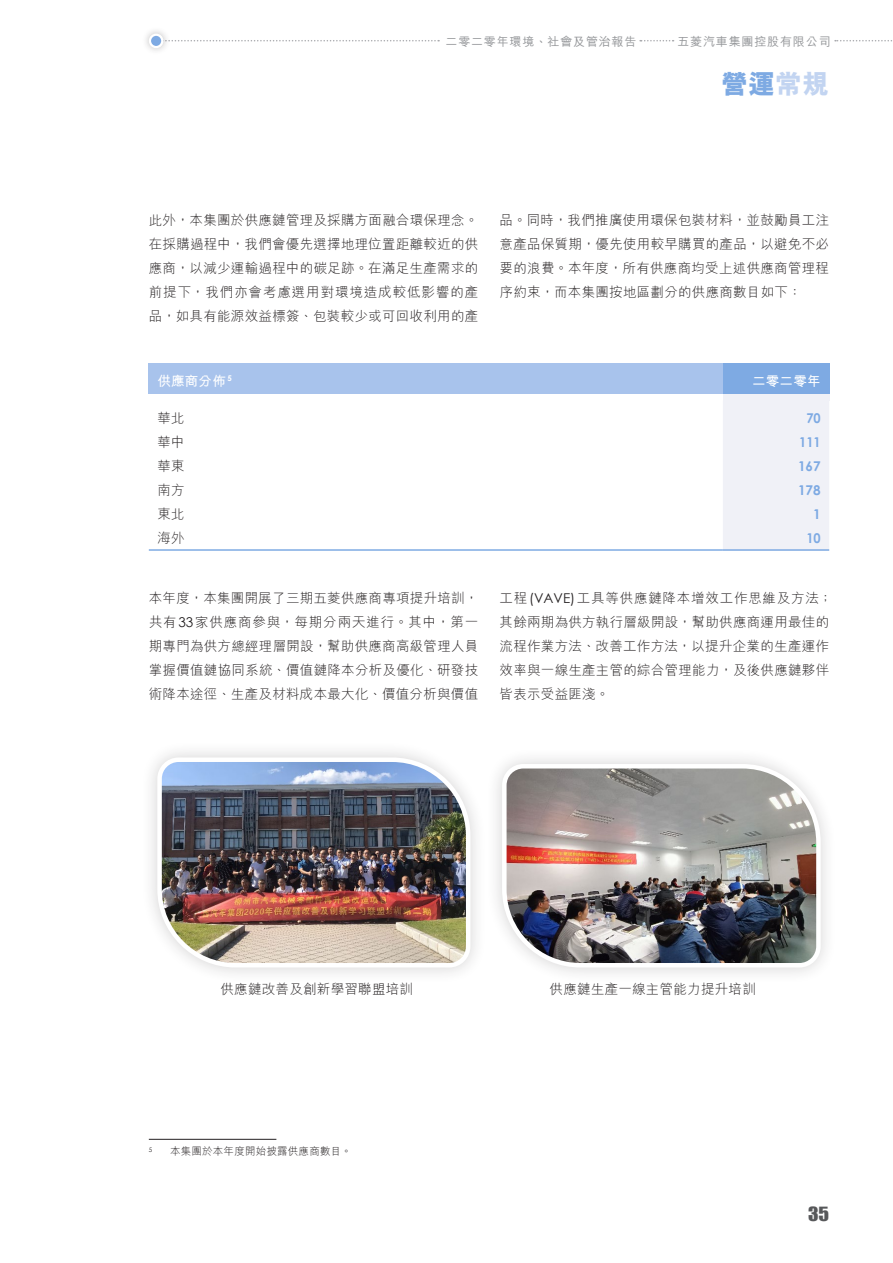
<style>
.page{position:relative;width:893px;height:1263px;background:#fff}
.page>*{position:absolute;margin:0;border:0;box-sizing:border-box;transform-origin:0 0}
.t1{font:800 27px "M Hei HK";color:#7eaae3}
.t2{font:18px "Impact";color:#57585a;scale:1.1 1}
.t3{font:300 13.5px/24px "M Hei HK";letter-spacing:.02em;color:#231f20;text-align:justify}
.t4{font:700 13.5px "M Hei HK";letter-spacing:.02em;color:#fff}
.t5{font:700 13.5px "Century Gothic";color:#7eaae3;scale:.95 1}
.t6{font:700 13.5px "Century Gothic";color:#7eaae3}
.t7{font:500 12px "M Hei HK";letter-spacing:.07em;color:#939598}
.t8{font:300 10.5px "M Hei HK";letter-spacing:.02em;color:#231f20}
.t9{font:6.15px "Century Gothic";color:#231f20}
.s1{color:#c2d4f1}
.s2{font-family:"Century Gothic";font-weight:400}
</style>
<div class="page">
<svg style="left:640px;top:40px;width:34px;height:1px"></svg>
<svg style="left:171px;top:40px;width:268px;height:1px"></svg>
<svg style="left:835px;top:40px;width:57px;height:1px"></svg>
<div style="left:141px;top:26px;width:29px;height:30px;background:#231f20;opacity:.3"></div>
<div style="left:150px;top:35px;width:12px;height:12px;background:#7eaae3;border-radius:50%"></div>
<div style="left:149px;top:34px;width:14px;height:14px;border:2px solid #fff;border-radius:50%"></div>
<div style="left:149px;top:364px;width:574px;height:30px;background:#a8c3ec"></div>
<div style="left:723px;top:364px;width:106px;height:30px;background:#7eaae3"></div>
<div style="left:723px;top:394px;width:106px;height:6px;background:#f0f1f7"></div>
<div style="left:723px;top:400px;width:106px;height:149px;background:#f0f1f7"></div>
<hr style="left:149px;top:549px;width:574px;height:2px;background:#7eaae3">
<hr style="left:723px;top:549px;width:106px;height:2px;background:#7eaae3">
<img style="left:155px;top:755px;width:318px;height:215px">
<img style="left:500px;top:762px;width:323px;height:208px">
<hr style="left:149px;top:1139px;width:127px;height:1px;background:#231f20">
<p class="t7" style="left:445px;top:32px;width:192px">二零二零年環境、社會及管治報告</p>
<p class="t7" style="left:677px;top:32px;width:155px">五菱汽車集團控股有限公司</p>
<h1 class="t1" style="left:721px;top:71px;width:109px">營運<span class="s1">常規</span></h1>
<p class="t3" style="left:149px;top:208px;width:331px">此外，本集團於供應鏈管理及採購方面融合環保理念。在採購過程中，我們會優先選擇地理位置距離較近的供應商，以減少運輸過程中的碳足跡。在滿足生產需求的前提下，我們亦會考慮選用對環境造成較低影響的產品，如具有能源效益標簽、包裝較少或可回收利用的產</p>
<p class="t3" style="left:500px;top:208px;width:331px">品。同時，我們推廣使用環保包裝材料，並鼓勵員工注意產品保質期，優先使用較早購買的產品，以避免不必要的浪費。本年度，所有供應商均受上述供應商管理程序約束，而本集團按地區劃分的供應商數目如下：</p>
<p class="t4" style="left:157px;top:371px;width:76px">供應商分佈 <sup>5</sup></p>
<p class="t4" style="left:752px;top:371px;width:70px">二零二零年</p>
<p class="t3" style="left:157px;top:405px;width:29px">華北</p>
<p class="t5" style="left:806px;top:407px;width:17px">70</p>
<p class="t3" style="left:157px;top:429px;width:29px">華中</p>
<p class="t5" style="left:799px;top:431px;width:24px">111</p>
<p class="t3" style="left:157px;top:453px;width:29px">華東</p>
<p class="t6" style="left:798px;top:455px;width:24px">167</p>
<p class="t3" style="left:157px;top:477px;width:29px">南方</p>
<p class="t6" style="left:798px;top:479px;width:24px">178</p>
<p class="t3" style="left:157px;top:501px;width:29px">東北</p>
<p class="t6" style="left:813px;top:503px;width:9px">1</p>
<p class="t3" style="left:157px;top:525px;width:29px">海外</p>
<p class="t5" style="left:806px;top:527px;width:17px">10</p>
<p class="t3" style="left:149px;top:585px;width:331px">本年度，本集團開展了三期五菱供應商專項提升培訓，共有<span class="s2">33</span>家供應商參與，每期分兩天進行。其中，第一期專門為供方總經理層開設，幫助供應商高級管理人員掌握價值鏈協同系統、價值鏈降本分析及優化、研發技術降本途徑、生產及材料成本最大化、價值分析與價值</p>
<p class="t3" style="left:500px;top:585px;width:334px;text-align:left">工程<span class="s2">(VAVE)</span>工具等供應鏈降本增效工作思維及方法；其餘兩期為供方執行層級開設，幫助供應商運用最佳的流程作業方法、改善工作方法，以提升企業的生產運作效率與一線生產主管的綜合管理能力，及後供應鏈夥伴皆表示受益匪淺。</p>
<p class="t3" style="left:221px;top:977px;width:194px">供應鏈改善及創新學習聯盟培訓</p>
<p class="t3" style="left:550px;top:977px;width:208px">供應鏈生產一線主管能力提升培訓</p>
<p class="t9" style="left:149px;top:1145px;width:5px">5</p>
<p class="t8" style="left:170px;top:1146px;width:183px">本集團於本年度開始披露供應商數目。</p>
<h2 class="t2" style="left:808px;top:1200px;width:21px">35</h2>
</div>
